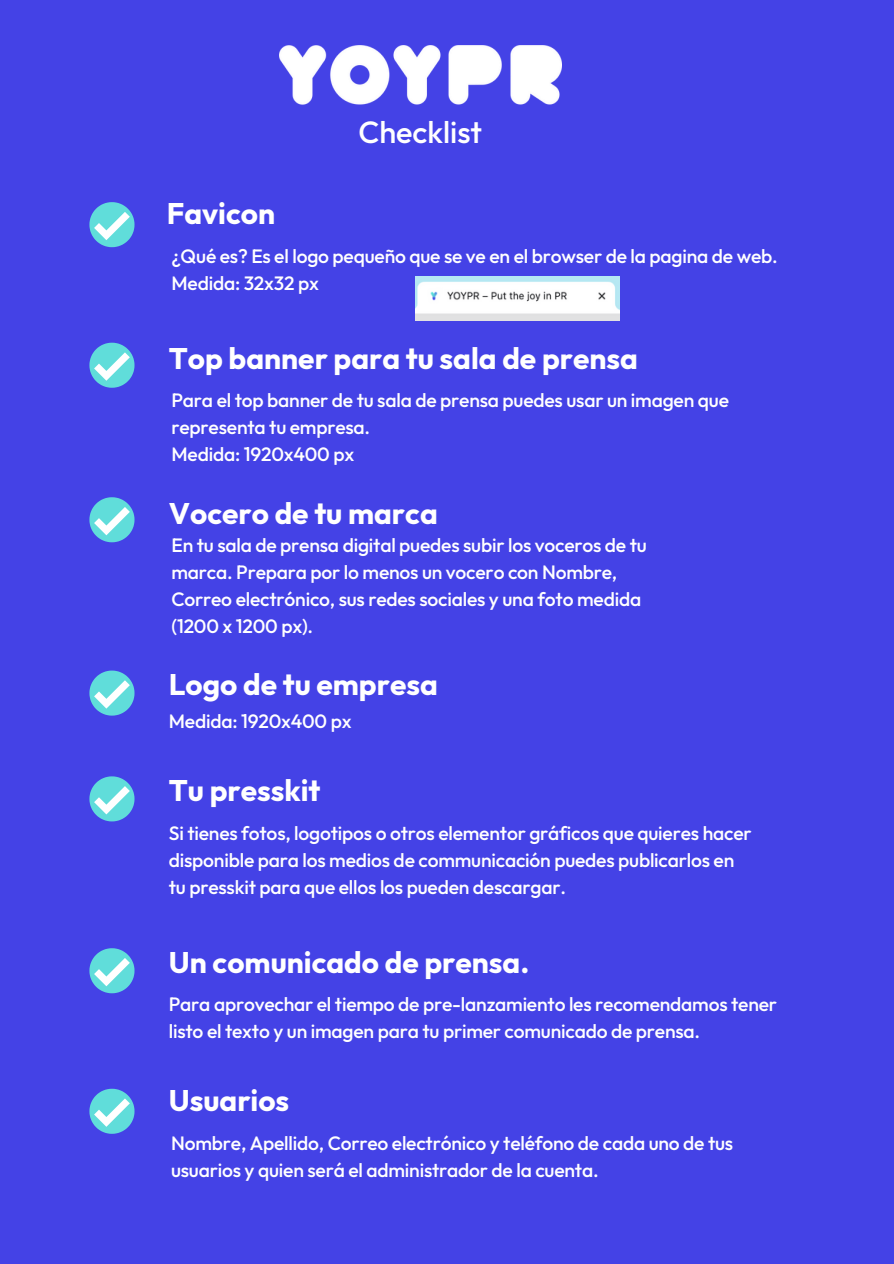
<style>
.page{position:relative;width:894px;height:1264px;background:#fff}
.page>*{position:absolute;margin:0;border:0;box-sizing:border-box;transform-origin:0 0}
.t1{font:500 30.6px "Outfit";color:#fff}
.t2{font:700 29.85px "Outfit";color:#fff}
.t3{font:500 19.35px/27px "Outfit";letter-spacing:-.01em;color:#fff}
</style>
<div class="page">
<div style="left:0;top:0;width:893px;height:1263px;background:#4442e6"></div>
<img style="left:279px;top:45px;width:282px;height:60px">
<img style="left:415px;top:276px;width:204px;height:44px">
<svg style="left:89px;top:202px;width:45px;height:45px"></svg>
<svg style="left:89px;top:343px;width:45px;height:45px"></svg>
<svg style="left:89px;top:497px;width:45px;height:45px"></svg>
<svg style="left:89px;top:670px;width:45px;height:45px"></svg>
<svg style="left:89px;top:776px;width:45px;height:45px"></svg>
<svg style="left:89px;top:948px;width:45px;height:45px"></svg>
<svg style="left:89px;top:1088px;width:45px;height:45px"></svg>
<h2 class="t2" style="left:167px;top:199px;width:110px">Favicon</h2>
<h1 class="t1" style="left:358px;top:112px;width:125px">Checklist</h1>
<p class="t3" style="left:171px;top:242px;width:607px">¿Qué es? Es el logo pequeño que se ve en el browser de la pagina de web.<br>Medida: 32x32 px</p>
<h2 class="t2" style="left:169px;top:344px;width:470px">Top banner para tu sala de prensa</h2>
<p class="t3" style="left:171px;top:387px;width:559px">Para el top banner de tu sala de prensa puedes usar un imagen que representa tu empresa.<br>Medida: 1920x400 px</p>
<h2 class="t2" style="left:169px;top:499px;width:270px">Vocero de tu marca</h2>
<p class="t3" style="left:171px;top:531px;width:476px">En tu sala de prensa digital puedes subir los voceros de tu marca. Prepara por lo menos un vocero con Nombre, Correo electrónico, sus redes sociales y una foto medida (1200 x 1200 px).</p>
<h2 class="t2" style="left:169px;top:670px;width:270px">Logo de tu empresa</h2>
<p class="t3" style="left:169px;top:707px;width:184px">Medida: 1920x400 px</p>
<h2 class="t2" style="left:169px;top:776px;width:153px">Tu presskit</h2>
<p class="t3" style="left:169px;top:818px;width:584px">Si tienes fotos, logotipos o otros elementor gráficos que quieres hacer disponible para los medios de communicación puedes publicarlos en tu presskit para que ellos los pueden descargar.</p>
<h2 class="t2" style="left:169px;top:948px;width:362px">Un comunicado de prensa.</h2>
<p class="t3" style="left:169px;top:990px;width:609px">Para aprovechar el tiempo de pre-lanzamiento les recomendamos tener listo el texto y un imagen para tu primer comunicado de prensa.</p>
<h2 class="t2" style="left:169px;top:1086px;width:122px">Usuarios</h2>
<p class="t3" style="left:171px;top:1128px;width:563px">Nombre, Apellido, Correo electrónico y teléfono de cada uno de tus usuarios y quien será el administrador de la cuenta.</p>
</div>
